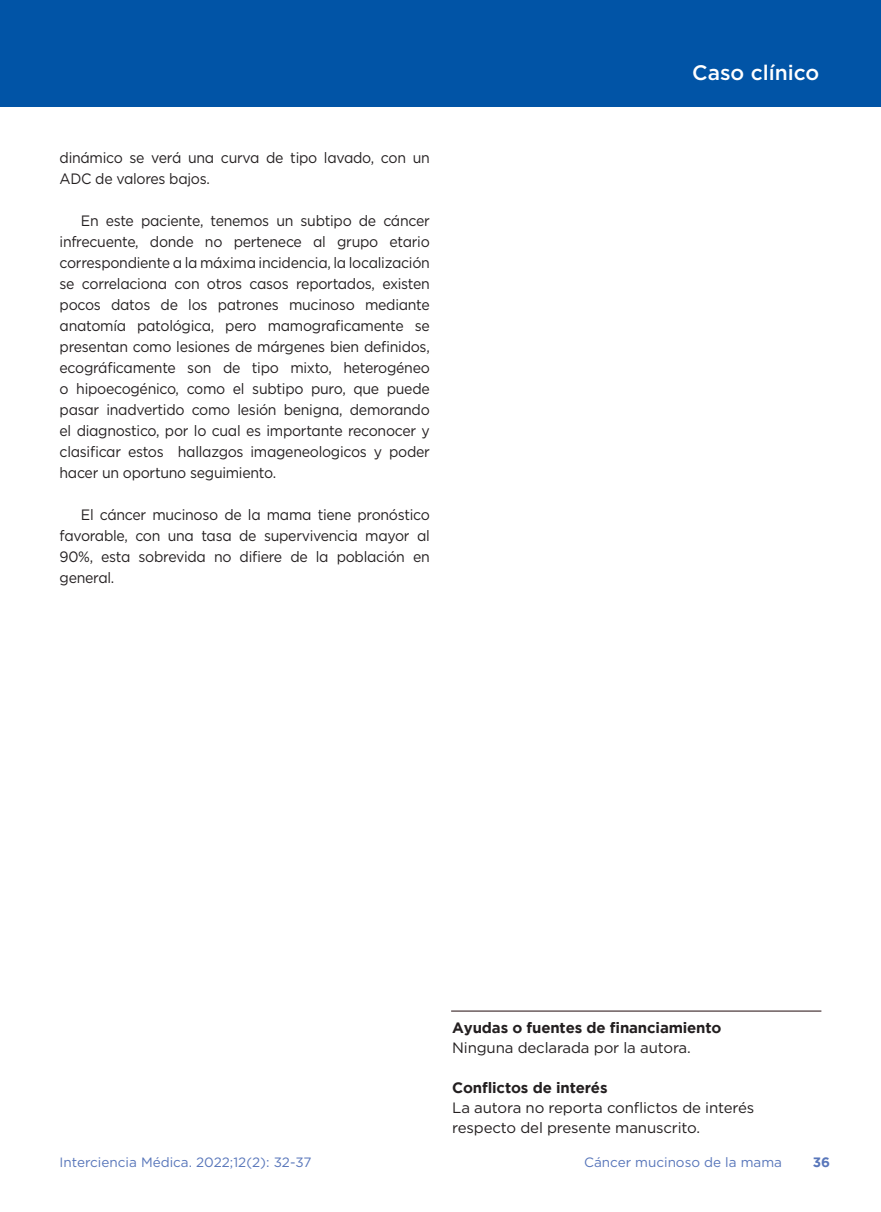
<style>
.page{position:relative;width:881px;height:1212px;background:#fff}
.page>*{position:absolute;margin:0;border:0;box-sizing:border-box;transform-origin:0 0}
.encabezados{font:500 21px "Gotham";color:#fff}
.t1{font:15px/21px "Gotham";letter-spacing:-.02em;color:#231f20;text-align:justify;scale:.94 1}
.t2{font:15px/20.1px "Gotham";letter-spacing:-.02em;color:#231f20}
.t3{font:700 15px "Gotham";letter-spacing:-.01em;color:#231f20}
.t4{font:13.5px "Gotham";color:#5876ba}
.t5{font:700 13.5px "Gotham";color:#5876ba}
</style>
<div class="page">
<div style="left:0;top:0;width:880px;height:106px;background:#0154a6"></div>
<hr style="left:451px;top:1011px;width:370px;height:1px;background:#220b0d">
<p class="t1" style="left:60px;top:147px;width:395px">dinámico se verá una curva de tipo lavado, con un<br>ADC de valores bajos.</p>
<p class="t1" style="left:60px;top:210px;width:395px;text-indent:21px">En este paciente, tenemos un subtipo de cáncer infrecuente, donde no pertenece al grupo etario correspondiente a la máxima incidencia, la localización se correlaciona con otros casos reportados, existen pocos datos de los patrones mucinoso mediante anatomía patológica, pero mamograficamente se presentan como lesiones de márgenes bien definidos, ecográficamente son de tipo mixto, heterogéneo o hipoecogénico, como el subtipo puro, que puede pasar inadvertido como lesión benigna, demorando el diagnostico, por lo cual es importante reconocer y clasificar estos hallazgos imageneologicos y poder hacer un oportuno seguimiento.</p>
<p class="t1" style="left:60px;top:504px;width:395px;text-indent:21px">El cáncer mucinoso de la mama tiene pronóstico favorable, con una tasa de supervivencia mayor al 90%, esta sobrevida no difiere de la población en general.</p>
<p class="encabezados" style="left:692px;top:59px;width:128px">Caso clínico</p>
<p class="t3" style="left:452px;top:1019px;width:271px">Ayudas o fuentes de financiamiento</p>
<p class="t2" style="left:452px;top:1037px;width:240px">Ninguna declarada por la autora.</p>
<p class="t3" style="left:452px;top:1079px;width:157px">Conflictos de interés</p>
<p class="t2" style="left:452px;top:1097px;width:303px">La autora no reporta conflictos de interés respecto del presente manuscrito.</p>
<p class="t4" style="left:60px;top:1153px;width:253px">Interciencia Médica. 2022;12(2): 32-37</p>
<p class="t4" style="left:584px;top:1153px;width:199px">Cáncer mucinoso de la mama</p>
<p class="t5" style="left:812px;top:1154px;width:19px">36</p>
</div>
